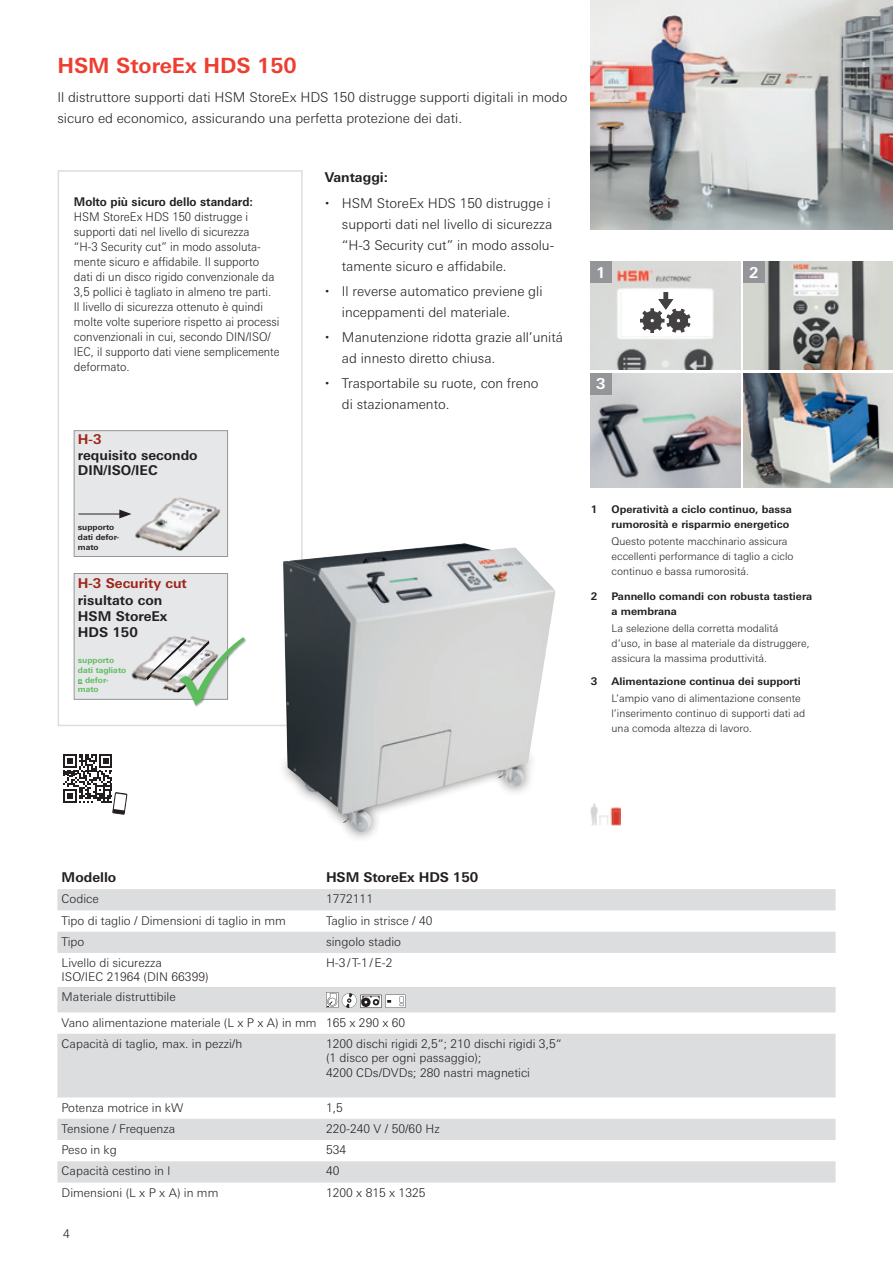
<style>
.page{position:relative;width:893px;height:1263px;background:#fff}
.page>*{position:absolute;margin:0;border:0;box-sizing:border-box;transform-origin:0 0}
.t1{font:700 21px "Univers Next W1 G";color:#ee3e30}
.t2{font:700 15px "Univers Next W1 G";color:#fff}
.t3{font:300 13.5px/21px "Univers Next W1 G";color:#231f20}
.t4{font:700 13.5px/16.2px "Univers Next W1 G";color:#231f20}
.t5{font:700 13.5px "Univers Next W1 G";color:#9e2418}
.t6{font:300 12px/14.4px "Univers Next W1 G";color:#231f20}
.t7{font:300 12px/15px "Univers Next W1 G";color:#231f20;scale:.94 1}
.t8{font:700 12px "Univers Next W1 G";color:#231f20;scale:.94 1}
.t9{font:300 10.5px/15px "Univers Next W1 G";color:#231f20}
.t10{font:700 10.5px/15px "Univers Next W1 G";color:#231f20}
.t11{font:700 8.1px/9.8px "Univers Next W1 G";color:#5cbc5e}
.t12{font:700 8.1px/9.8px "Univers Next W1 G";color:#231f20}
</style>
<div class="page">
<img style="left:590px;top:261px;width:150px;height:109px">
<div style="left:622px;top:291px;width:89px;height:45px;background:#fff"></div>
<svg style="left:640px;top:292px;width:50px;height:41px"></svg>
<img style="left:590px;top:373px;width:150px;height:115px">
<img style="left:743px;top:373px;width:150px;height:115px">
<img style="left:743px;top:262px;width:150px;height:108px">
<div style="left:590px;top:262px;width:22px;height:21px;background:#939598"></div>
<div style="left:590px;top:373px;width:22px;height:21px;background:#939598"></div>
<div style="left:743px;top:262px;width:22px;height:21px;background:#939598"></div>
<img style="left:590px;top:0;width:303px;height:230px">
<div style="left:58px;top:170px;width:245px;height:556px;border:2px solid #dcdddf"></div>
<div style="left:74px;top:573px;width:154px;height:126px;background:#e6e7e9;border:1px solid #939598"></div>
<img style="left:131px;top:668px;width:6px;height:12px">
<img style="left:137px;top:661px;width:9px;height:20px">
<div style="left:74px;top:430px;width:154px;height:127px;background:#e6e7e9;border:1px solid #939598"></div>
<img style="left:127px;top:497px;width:97px;height:59px">
<img style="left:283px;top:543px;width:272px;height:289px">
<img style="left:590px;top:803px;width:30px;height:23px">
<svg style="left:57px;top:889px;width:779px;height:293px;fill:#dcdddf"></svg>
<svg style="left:326px;top:992px;width:80px;height:16px"></svg>
<svg style="left:63px;top:754px;width:65px;height:61px"></svg>
<hr style="left:78px;top:514px;width:44px;height:1px;background:#231f20">
<svg style="left:119px;top:510px;width:13px;height:8px"></svg>
<svg style="left:146px;top:636px;width:100px;height:70px"></svg>
<h1 class="t1" style="left:57px;top:53px;width:241px">HSM StoreEx HDS 150</h1>
<p class="t3" style="left:57px;top:86px;width:512px">Il distruttore supporti dati HSM StoreEx HDS 150 distrugge supporti digitali in modo sicuro ed economico, assicurando una perfetta protezione dei dati.</p>
<p class="t8" style="left:74px;top:195px;width:192px">Molto più sicuro dello standard:</p>
<p class="t7" style="left:74px;top:209px;width:221px">HSM StoreEx HDS 150 distrugge i supporti dati nel livello di sicurezza<br>“H-3 Security cut” in modo assoluta&shy;mente sicuro e affidabile. Il supporto dati di un disco rigido convenzionale da 3,5 pollici è tagliato in almeno tre parti.<br>Il livello di sicurezza ottenuto è quindi molte volte superiore rispetto ai processi convenzionali in cui, secondo DIN/ISO/ IEC, il supporto dati viene semplicemente deformato.</p>
<p class="t5" style="left:78px;top:431px;width:25px">H-3</p>
<p class="t4" style="left:78px;top:448px;width:121px;line-height:14.9px">requisito secondo<br>DIN/ISO/IEC</p>
<p class="t12" style="left:78px;top:522px;width:43px">supporto dati defor&shy;mato</p>
<p class="t5" style="left:78px;top:575px;width:110px">H-3 Security cut</p>
<p class="t4" style="left:78px;top:592px;width:91px">risultato con<br>HSM StoreEx<br>HDS 150</p>
<p class="t11" style="left:78px;top:655px;width:50px">supporto dati tagliato e defor&shy;mato</p>
<p class="t4" style="left:325px;top:169px;width:65px">Vantaggi:</p>
<p class="t3" style="left:342px;top:192px;width:214px">HSM StoreEx HDS 150 distrugge i supporti dati nel livello di sicurezza “H-3 Security cut” in modo assolu&shy;tamente sicuro e affidabile.</p>
<p class="t3" style="left:342px;top:281px;width:202px">Il reverse automatico previene gli inceppamenti del materiale.</p>
<p class="t3" style="left:342px;top:327px;width:223px">Manutenzione ridotta grazie all’unitá ad innesto diretto chiusa.</p>
<p class="t3" style="left:342px;top:373px;width:198px">Trasportabile su ruote, con freno di stazionamento.</p>
<p class="t2" style="left:596px;top:263px;width:11px">1</p>
<p class="t2" style="left:596px;top:375px;width:11px">3</p>
<p class="t2" style="left:749px;top:263px;width:11px">2</p>
<p class="t10" style="left:591px;top:502px;width:8px">1</p>
<p class="t10" style="left:591px;top:589px;width:8px">2</p>
<p class="t10" style="left:591px;top:674px;width:8px">3</p>
<p class="t10" style="left:612px;top:502px;width:182px">Operatività a ciclo continuo, bassa rumorosità e risparmio energetico</p>
<p class="t9" style="left:612px;top:534px;width:183px">Questo potente macchinario assicura eccellenti performance di taglio a ciclo continuo e bassa rumorositá.</p>
<p class="t10" style="left:612px;top:589px;width:202px">Pannello comandi con robusta tastiera a membrana</p>
<p class="t9" style="left:612px;top:621px;width:200px">La selezione della corretta modalitá d’uso, in base al materiale da distruggere, assicura la massima produttivitá.</p>
<p class="t10" style="left:612px;top:674px;width:191px">Alimentazione continua dei supporti</p>
<p class="t9" style="left:612px;top:691px;width:195px">L’ampio vano di alimentazione consente l’inserimento continuo di supporti dati ad una comoda altezza di lavoro.</p>
<p class="t4" style="left:62px;top:869px;width:56px">Modello</p>
<p class="t4" style="left:326px;top:869px;width:154px">HSM StoreEx HDS 150</p>
<p class="t6" style="left:62px;top:892px;width:39px">Codice</p>
<p class="t6" style="left:326px;top:892px;width:49px">1772111</p>
<p class="t6" style="left:62px;top:913px;width:226px">Tipo di taglio / Dimensioni di taglio in mm</p>
<p class="t6" style="left:326px;top:913px;width:108px">Taglio in strisce / 40</p>
<p class="t6" style="left:62px;top:934px;width:24px">Tipo</p>
<p class="t6" style="left:326px;top:934px;width:77px">singolo stadio</p>
<p class="t6" style="left:62px;top:955px;width:148px">Livello di sicurezza<br>ISO/IEC 21964 (DIN 66399)</p>
<p class="t6" style="left:326px;top:955px;width:68px">H-3/T-1/E-2</p>
<p class="t6" style="left:62px;top:984px;width:345px;line-height:25.5px">Materiale distruttibile<br>Vano alimentazione materiale (L x P x A) in mm 165 x 290 x 60</p>
<p class="t6" style="left:62px;top:1036px;width:182px">Capacità di taglio, max. in pezzi/h</p>
<p class="t6" style="left:326px;top:1036px;width:237px">1200 dischi rigidi 2,5“; 210 dischi rigidi 3,5“ (1 disco per ogni passaggio);<br>4200 CDs/DVDs; 280 nastri magnetici</p>
<p class="t6" style="left:62px;top:1100px;width:123px">Potenza motrice in kW</p>
<p class="t6" style="left:326px;top:1100px;width:18px">1,5</p>
<p class="t6" style="left:62px;top:1121px;width:115px">Tensione / Frequenza</p>
<p class="t6" style="left:326px;top:1121px;width:115px">220-240 V / 50/60 Hz</p>
<p class="t6" style="left:62px;top:1142px;width:57px">Peso in kg</p>
<p class="t6" style="left:326px;top:1142px;width:22px">534</p>
<p class="t6" style="left:62px;top:1164px;width:110px">Capacità cestino in l</p>
<p class="t6" style="left:326px;top:1164px;width:15px">40</p>
<p class="t6" style="left:62px;top:1185px;width:158px">Dimensioni (L x P x A) in mm</p>
<p class="t6" style="left:326px;top:1185px;width:101px">1200 x 815 x 1325</p>
<p class="t6" style="left:63px;top:1226px;width:8px">4</p>
</div>
